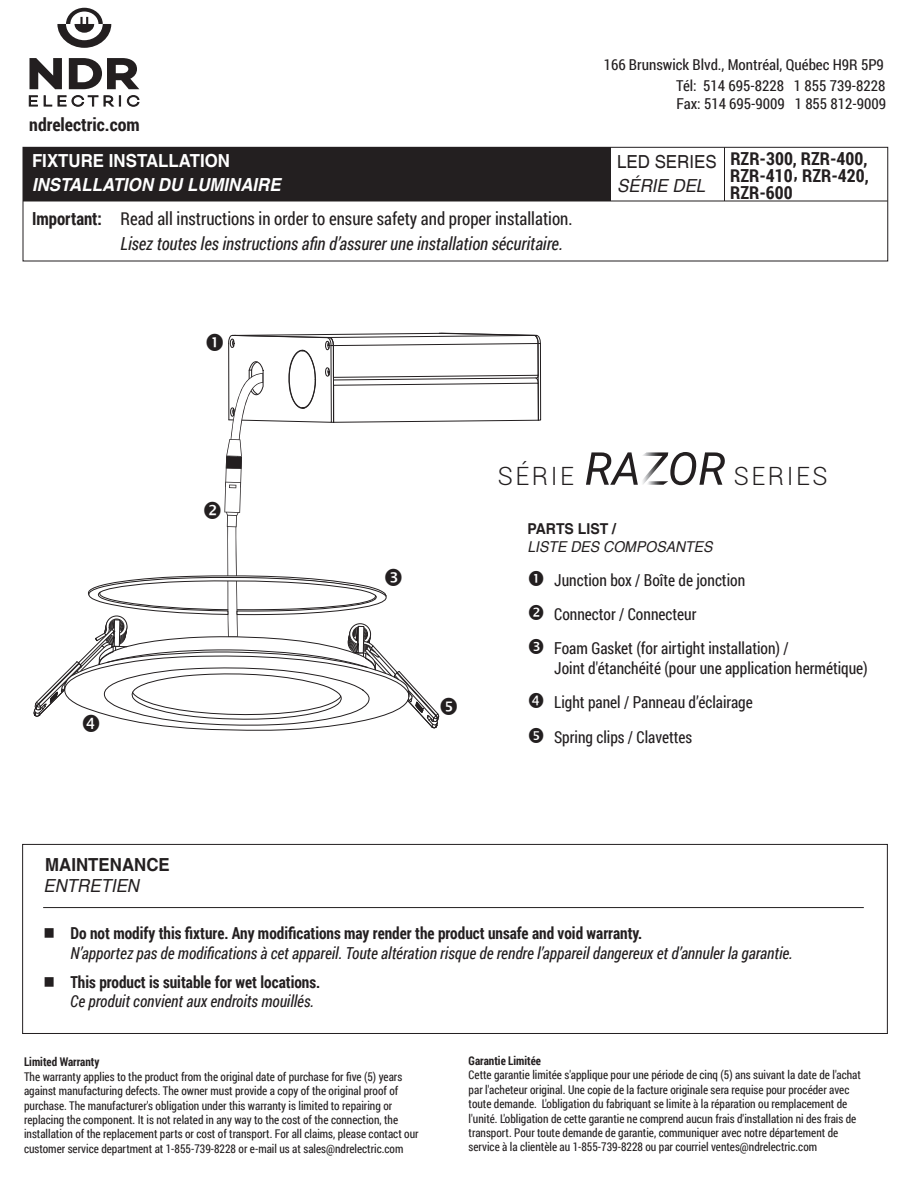
<style>
.page{position:relative;width:918px;height:1188px;background:#fff}
.page>*{position:absolute;margin:0;border:0;box-sizing:border-box;transform-origin:0 0}
.t1{font:300 25.2px "Roboto";letter-spacing:.1em;color:#231f20}
.t2{font:italic 18px/24.6px "Roboto Condensed";color:#231f20;scale:.94 1}
.t3{font:700 18px/33.9px "Roboto Condensed";color:#231f20}
.t4{font:italic 700 18px "Helvetica";color:#fff;scale:.94 1}
.t5{font:700 18px "Helvetica";color:#fff;scale:.94 1}
.t6{font:italic 18px "Helvetica";color:#231f20;scale:.94 1}
.t7{font:700 18px "Helvetica";color:#231f20;scale:.94 1}
.t8{font:18px "Helvetica";color:#231f20;scale:.94 1}
.t9{font:italic 16.5px/19.8px "Roboto Condensed";color:#231f20;scale:.94 1}
.t10{font:16.5px/34.2px "Roboto Condensed";color:#231f20;scale:.94 1}
.t11{font:700 16.5px/19.8px "Roboto Condensed";color:#231f20;scale:.94 1}
.t12{font:15px/21px "Roboto Condensed";color:#231f20;text-align:right}
.t13{font:italic 15px "Helvetica";color:#231f20;scale:.94 1}
.t14{font:700 15px "Helvetica";color:#231f20;scale:.94 1}
.t15{font:12px/14.4px "Roboto Condensed";color:#231f20;scale:.94 1}
.t16{font:700 12px "Roboto Condensed";color:#231f20;scale:.94 1}
.s1{font-weight:700;font-style:normal}
.s2{font-style:normal}
.s3{font-weight:400;font-style:italic}
</style>
<div class="page">
<div style="left:23px;top:147px;width:587px;height:54px;background:#231f20"></div>
<div style="left:23px;top:147px;width:865px;height:114px;border:1px solid #231f20"></div>
<hr style="left:23px;top:201px;width:865px;height:1px;background:#231f20">
<hr style="left:724px;top:147px;width:1px;height:54px;background:#231f20">
<div style="left:22px;top:844px;width:866px;height:190px;border:1px solid #231f20"></div>
<hr style="left:43px;top:907px;width:821px;height:1px;background:#231f20">
<svg style="left:586px;top:452px;width:52px;height:33px"></svg>
<svg style="left:642px;top:452px;width:26px;height:32px"></svg>
<svg style="left:646px;top:481px;width:22px;height:4px"></svg>
<svg style="left:670px;top:452px;width:55px;height:33px"></svg>
<svg style="left:30px;top:58px;width:32px;height:31px"></svg>
<svg style="left:69px;top:58px;width:70px;height:31px"></svg>
<svg style="left:29px;top:95px;width:9px;height:11px"></svg>
<svg style="left:44px;top:95px;width:8px;height:11px"></svg>
<svg style="left:58px;top:95px;width:8px;height:11px"></svg>
<svg style="left:72px;top:95px;width:26px;height:12px"></svg>
<svg style="left:104px;top:95px;width:17px;height:11px"></svg>
<svg style="left:127px;top:95px;width:12px;height:12px"></svg>
<svg style="left:57px;top:8px;width:54px;height:40px"></svg>
<svg style="left:33px;top:332px;width:509px;height:399px"></svg>
<h2 class="t3" style="left:29px;top:107px;width:112px">ndrelectric.com</h2>
<h2 class="t5" style="left:32px;top:149px;width:212px">FIXTURE INSTALLATION</h2>
<h2 class="t4" style="left:32px;top:174px;width:266px">INSTALLATION DU LUMINAIRE</h2>
<h2 class="t2" style="left:120px;top:206px;width:482px;text-indent:-88px"><span class="s1">Important:</span> <span class="s2">Read all instructions in order to ensure safety and proper installation.<br></span>Lisez toutes les instructions afin d’assurer une installation sécuritaire.</h2>
<p class="t12" style="left:604px;top:53px;width:283px">166 Brunswick Blvd., Montréal, Québec H9R 5P9<br>Tél: 514 695-8228 1 855 739-8228</p>
<p class="t12" style="left:677px;top:92px;width:211px">Fax: 514 695-9009 1 855 812-9009</p>
<h2 class="t8" style="left:617px;top:151px;width:107px">LED SERIES</h2>
<h2 class="t6" style="left:617px;top:176px;width:95px">SÉRIE DEL</h2>
<h2 class="t3" style="left:730px;top:141px;width:139px">RZR-300, RZR-400,<br>RZR-600</h2>
<h2 class="t3" style="left:730px;top:158px;width:140px">RZR-410, RZR-420,</h2>
<h1 class="t1" style="left:498px;top:459px;width:78px">SÉRIE</h1>
<h1 class="t1" style="left:734px;top:459px;width:96px">SERIES</h1>
<h2 class="t7" style="left:45px;top:853px;width:134px">MAINTENANCE</h2>
<h2 class="t6" style="left:44px;top:875px;width:103px">ENTRETIEN</h2>
<p class="t14" style="left:527px;top:519px;width:96px">PARTS LIST /</p>
<p class="t13" style="left:527px;top:538px;width:199px">LISTE DES COMPOSANTES</p>
<h3 class="t10" style="left:554px;top:562px;width:251px">Junction box / Boîte de jonction<br>Connector / Connecteur<br>Foam Gasket (for airtight installation) /</h3>
<h3 class="t10" style="left:554px;top:651px;width:335px">Joint d'étanchéité (pour une application hermétique)<br>Light panel / Panneau d’éclairage<br>Spring clips / Clavettes</h3>
<h3 class="t9" style="left:70px;top:923px;width:770px;text-indent:-27px">■ <span class="s1">Do not modify this fixture. Any modifications may render the product unsafe and void warranty.<br></span>N’apportez pas de modifications à cet appareil. Toute altération risque de rendre l’appareil dangereux et d’annuler la garantie.</h3>
<h3 class="t11" style="left:70px;top:971px;width:268px;text-indent:-27px">■ This product is suitable for wet locations.<br><span class="s3">Ce produit convient aux endroits mouillés.</span></h3>
<p class="t16" style="left:24px;top:1054px;width:82px">Limited Warranty</p>
<p class="t15" style="left:24px;top:1069px;width:421px">The warranty applies to the product from the original date of purchase for five (5) years against manufacturing defects. The owner must provide a copy of the original proof of purchase. The manufacturer's obligation under this warranty is limited to repairing or replacing the component. It is not related in any way to the cost of the connection, the installation of the replacement parts or cost of transport. For all claims, please contact our customer service department at 1-855-739-8228 or e-mail us at sales@ndrelectric.com</p>
<p class="t16" style="left:469px;top:1052px;width:79px">Garantie Limitée</p>
<p class="t15" style="left:469px;top:1067px;width:419px">Cette garantie limitée s'applique pour une période de cinq (5) ans suivant la date de l'achat par l'acheteur original. Une copie de la facture originale sera requise pour procéder avec toute demande. L'obligation du fabriquant se limite à la réparation ou remplacement de l'unité. L'obligation de cette garantie ne comprend aucun frais d'installation ni des frais de transport. Pour toute demande de garantie, communiquer avec notre département de service à la clientèle au 1-855-739-8228 ou par courriel ventes@ndrelectric.com</p>
</div>
